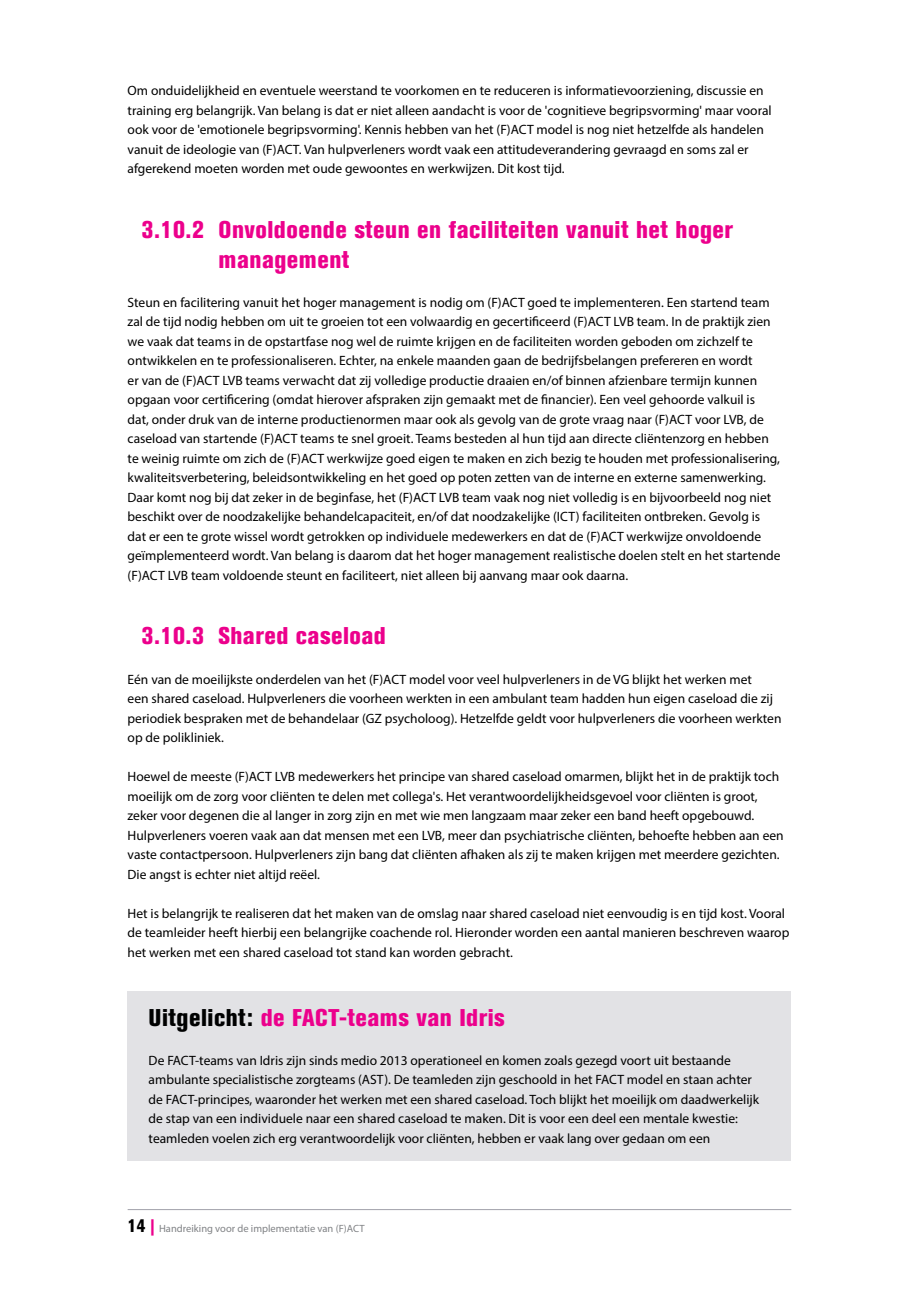
<style>
.page{position:relative;width:919px;height:1289px;background:#fff}
.page>*{position:absolute;margin:0;border:0;box-sizing:border-box;transform-origin:0 0}
.t1{font:800 condensed 24px/30px "Akzidenz Grotesk BQ";letter-spacing:.02em;color:#ec008c}
.t2{font:13.5px/19.5px "Myriad Pro";color:#000}
.t3{font:10.5px "Myriad Pro";color:#808285}
.s1{color:#000101}
.s2{font-family:"Akzidenz Grotesk BQ";font-weight:800;font-stretch:condensed;font-size:18px;color:#000}
.s3{font-family:"Akzidenz Grotesk BQ";font-weight:800;font-stretch:condensed;font-size:18px;color:#ec008c}
</style>
<div class="page">
<div style="left:128px;top:991px;width:663px;height:169px;background:#e2e2e5"></div>
<hr style="left:128px;top:1209px;width:663px;height:1px;background:#414152">
<p class="t2" style="left:128px;top:81px;width:645px">Om onduidelijkheid en eventuele weerstand te voorkomen en te reduceren is informatievoorziening, discussie en training erg belangrijk. Van belang is dat er niet alleen aandacht is voor de 'cognitieve begripsvorming' maar vooral ook voor de 'emotionele begripsvorming'. Kennis hebben van het (F)ACT model is nog niet hetzelfde als handelen vanuit de ideologie van (F)ACT. Van hulpverleners wordt vaak een attitudeverandering gevraagd en soms zal er afgerekend moeten worden met oude gewoontes en werkwijzen. Dit kost tijd.</p>
<h1 class="t1" style="left:218px;top:214px;width:516px;text-indent:-77px">3.10.2 Onvoldoende steun en faciliteiten vanuit het hoger management</h1>
<p class="t2" style="left:128px;top:292px;width:654px">Steun en facilitering vanuit het hoger management is nodig om (F)ACT goed te implementeren. Een startend team zal de tijd nodig hebben om uit te groeien tot een volwaardig en gecertificeerd (F)ACT LVB team. In de praktijk zien we vaak dat teams in de opstartfase nog wel de ruimte krijgen en de faciliteiten worden geboden om zichzelf te ontwikkelen en te professionaliseren. Echter, na enkele maanden gaan de bedrijfsbelangen prefereren en wordt<br>er van de (F)ACT LVB teams verwacht dat zij volledige productie draaien en/of binnen afzienbare termijn kunnen opgaan voor certificering (omdat hierover afspraken zijn gemaakt met de financier). Een veel gehoorde valkuil is<br>dat, onder druk van de interne productienormen maar ook als gevolg van de grote vraag naar (F)ACT voor LVB, de caseload van startende (F)ACT teams te snel groeit. Teams besteden al hun tijd aan directe cliëntenzorg en hebben te weinig ruimte om zich de (F)ACT werkwijze goed eigen te maken en zich bezig te houden met professionalisering, kwaliteitsverbetering, beleidsontwikkeling en het goed op poten zetten van de interne en externe samenwerking.<br>Daar komt nog bij dat zeker in de beginfase, het (F)ACT LVB team vaak nog niet volledig is en bijvoorbeeld nog niet beschikt over de noodzakelijke behandelcapaciteit, en/of dat noodzakelijke (ICT) faciliteiten ontbreken. Gevolg is dat er een te grote wissel wordt getrokken op individuele medewerkers en dat de (F)ACT werkwijze onvoldoende geïmplementeerd wordt. Van belang is daarom dat het hoger management realistische doelen stelt en het startende (F)ACT LVB team voldoende steunt en faciliteert, niet alleen bij aanvang maar ook daarna.</p>
<h1 class="t1" style="left:142px;top:621px;width:246px">3.10.3 Shared caseload</h1>
<p class="t2" style="left:128px;top:669px;width:655px">Eén van de moeilijkste onderdelen van het (F)ACT model voor veel hulpverleners in de VG blijkt het werken met<br>een shared caseload. Hulpverleners die voorheen werkten in een ambulant team hadden hun eigen caseload die zij periodiek bespraken met de behandelaar (GZ psycholoog). Hetzelfde geldt voor hulpverleners die voorheen werkten op de polikliniek.</p>
<p class="t2" style="left:128px;top:766px;width:657px">Hoewel de meeste (F)ACT LVB medewerkers het principe van shared caseload omarmen, blijkt het in de praktijk toch moeilijk om de zorg voor cliënten te delen met collega's. Het verantwoordelijkheidsgevoel voor cliënten is groot, zeker voor degenen die al langer in zorg zijn en met wie men langzaam maar zeker een band heeft opgebouwd.<br>Hulpverleners voeren vaak aan dat mensen met een LVB, meer dan psychiatrische cliënten, behoefte hebben aan een vaste contactpersoon. Hulpverleners zijn bang dat cliënten afhaken als zij te maken krijgen met meerdere gezichten.<br>Die angst is echter niet altijd reëel.</p>
<p class="t2" style="left:128px;top:903px;width:663px">Het is belangrijk te realiseren dat het maken van de omslag naar shared caseload niet eenvoudig is en tijd kost. Vooral de teamleider heeft hierbij een belangrijke coachende rol. Hieronder worden een aantal manieren beschreven waarop het werken met een shared caseload tot stand kan worden gebracht.</p>
<h1 class="t1" style="left:149px;top:1002px;width:357px"><span class="s1">Uitgelicht:</span> de FACT-teams van Idris</h1>
<p class="t2" style="left:149px;top:1050px;width:612px">De FACT-teams van Idris zijn sinds medio 2013 operationeel en komen zoals gezegd voort uit bestaande ambulante specialistische zorgteams (AST). De teamleden zijn geschoold in het FACT model en staan achter de FACT-principes, waaronder het werken met een shared caseload. Toch blijkt het moeilijk om daadwerkelijk de stap van een individuele naar een shared caseload te maken. Dit is voor een deel een mentale kwestie: teamleden voelen zich erg verantwoordelijk voor cliënten, hebben er vaak lang over gedaan om een</p>
<p class="t3" style="left:128px;top:1222px;width:238px"><span class="s2">14</span> <span class="s3">|</span> Handreiking voor de implementatie van (F)ACT</p>
</div>
